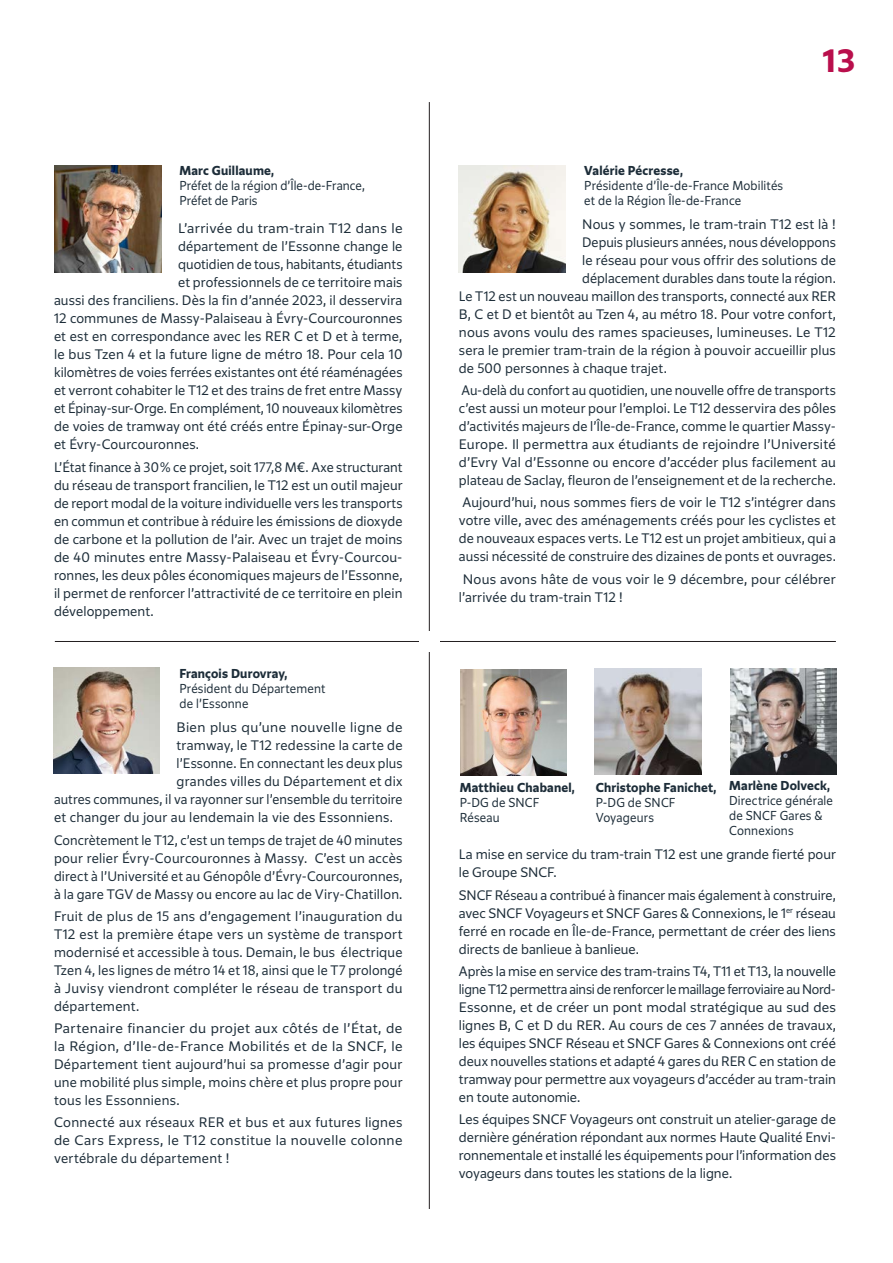
<style>
.page{position:relative;width:893px;height:1263px;background:#fff}
.page>*{position:absolute;margin:0;border:0;box-sizing:border-box;transform-origin:0 0}
.t1{font:700 30px "Grand Paris";color:#b90f4c}
.TC{font:300 12.75px/18px "Grand Paris";letter-spacing:.01em;color:#1d2d39;text-align:justify}
.TC-2{font:300 12.75px/18px "Grand Paris";letter-spacing:.01em;color:#1d2d39;text-align:justify;scale:1.05 1}
.TC-3{font:300 12.75px "Grand Paris";letter-spacing:.03em;color:#1d2d39;scale:1.04 1}
.TC-4{font:300 12px/15px "Grand Paris";letter-spacing:.01em;color:#1d2d39;scale:.95 1}
.TC-5{font:700 12px/15px "Grand Paris";letter-spacing:.015em;color:#1d2d39;scale:.95 1}
.s1{font-weight:700}
.s2{font-weight:300}
</style>
<div class="page">
<img style="left:461px;top:669px;width:106px;height:106px">
<img style="left:730px;top:668px;width:106px;height:107px">
<img style="left:595px;top:668px;width:106px;height:107px">
<img style="left:55px;top:166px;width:106px;height:106px">
<img style="left:459px;top:166px;width:106px;height:106px">
<img style="left:53px;top:668px;width:106px;height:106px">
<hr style="left:429px;top:102px;width:1px;height:1107px;background:#231f20">
<hr style="left:55px;top:641px;width:781px;height:1px;background:#231f20">
<div style="left:420px;top:632px;width:20px;height:20px;background:#fff"></div>
<p class="TC-4" style="left:179px;top:163px;width:197px"><span class="s1">Marc Guillaume,<br></span>Préfet de la région d’Île-de-France,<br>Préfet de Paris</p>
<p class="TC-4" style="left:584px;top:163px;width:211px"><span class="s1">Valérie Pécresse,<br></span>Présidente d’Île-de-France Mobilités et de la Région Île-de-France</p>
<p class="t1" style="left:823px;top:40px;width:34px">13</p>
<p class="TC-2" style="left:178px;top:219px;width:215px">L’arrivée du tram-train T12 dans le</p>
<p class="TC" style="left:178px;top:237px;width:226px">département de l’Essonne change le</p>
<p class="TC" style="left:178px;top:255px;width:226px">quotidien de tous, habitants, étudiants</p>
<p class="TC" style="left:178px;top:273px;width:226px">et professionnels de ce territoire mais</p>
<p class="TC" style="left:54px;top:291px;width:350px">aussi des franciliens. Dès la fin d’année 2023, il desservira</p>
<p class="TC" style="left:54px;top:309px;width:350px">12 communes de Massy-Palaiseau à Évry-Courcouronnes</p>
<p class="TC" style="left:54px;top:327px;width:350px">et est en correspondance avec les RER C et D et à terme,</p>
<p class="TC" style="left:54px;top:345px;width:350px">le bus Tzen 4 et la future ligne de métro 18. Pour cela 10</p>
<p class="TC" style="left:54px;top:363px;width:350px">kilomètres de voies ferrées existantes ont été réaménagées</p>
<p class="TC" style="left:54px;top:381px;width:350px">et verront cohabiter le T12 et des trains de fret entre Massy</p>
<p class="TC" style="left:54px;top:399px;width:350px">et Épinay-sur-Orge. En complément, 10 nouveaux kilomètres</p>
<p class="TC" style="left:54px;top:417px;width:350px">de voies de tramway ont été créés entre Épinay-sur-Orge</p>
<p class="TC" style="left:54px;top:435px;width:147px">et Évry-Courcouronnes.</p>
<p class="TC" style="left:54px;top:458px;width:350px">L’État finance à 30% ce projet, soit 177,8 M€. Axe structurant du réseau de transport francilien, le T12 est un outil majeur de report modal de la voiture individuelle vers les transports en commun et contribue à réduire les émissions de dioxyde de carbone et la pollution de l’air. Avec un trajet de moins de 40 minutes entre Massy-Palaiseau et Évry-Courcou&shy;ronnes, les deux pôles économiques majeurs de l’Essonne, il permet de renforcer l’attractivité de ce territoire en plein développement.</p>
<p class="TC-4" style="left:179px;top:665px;width:155px"><span class="s1">François Durovray,<br></span>Président du Département de l’Essonne</p>
<p class="TC-3" style="left:176px;top:719px;width:219px">Bien plus qu’une nouvelle ligne de</p>
<p class="TC" style="left:176px;top:736px;width:228px">tramway, le T12 redessine la carte de</p>
<p class="TC" style="left:176px;top:754px;width:228px">l’Essonne. En connectant les deux plus</p>
<p class="TC" style="left:176px;top:772px;width:228px">grandes villes du Département et dix</p>
<p class="TC" style="left:54px;top:790px;width:350px">autres communes, il va rayonner sur l’ensemble du territoire</p>
<p class="TC" style="left:54px;top:808px;width:341px">et changer du jour au lendemain la vie des Essonniens.</p>
<p class="TC" style="left:54px;top:830px;width:350px">Concrètement le T12, c’est un temps de trajet de 40 minutes pour relier Évry-Courcouronnes à Massy. C’est un accès direct à l’Université et au Génopôle d’Évry-Courcouronnes, à la gare TGV de Massy ou encore au lac de Viry-Chatillon.</p>
<p class="TC" style="left:54px;top:907px;width:350px">Fruit de plus de 15 ans d’engagement l’inauguration du T12 est la première étape vers un système de transport modernisé et accessible à tous. Demain, le bus électrique Tzen 4, les lignes de métro 14 et 18, ainsi que le T7 prolongé à Juvisy viendront compléter le réseau de transport du département.</p>
<p class="TC-2" style="left:54px;top:1019px;width:333px">Partenaire financier du projet aux côtés de l’État, de la Région, d’Ile-de-France Mobilités et de la SNCF, le Département tient aujourd’hui sa promesse d’agir pour une mobilité plus simple, moins chère et plus propre pour tous les Essonniens.</p>
<p class="TC" style="left:54px;top:1113px;width:350px">Connecté aux réseaux RER et bus et aux futures lignes de Cars Express, le T12 constitue la nouvelle colonne vertébrale du département !</p>
<p class="TC" style="left:582px;top:215px;width:255px">Nous y sommes, le tram-train T12 est là !</p>
<p class="TC" style="left:582px;top:233px;width:255px">Depuis plusieurs années, nous développons</p>
<p class="TC" style="left:582px;top:251px;width:255px">le réseau pour vous offrir des solutions de</p>
<p class="TC" style="left:582px;top:269px;width:255px">déplacement durables dans toute la région.</p>
<p class="TC" style="left:459px;top:287px;width:379px">Le T12 est un nouveau maillon des transports, connecté aux RER</p>
<p class="TC" style="left:459px;top:305px;width:379px">B, C et D et bientôt au Tzen 4, au métro 18. Pour votre confort,</p>
<p class="TC" style="left:459px;top:323px;width:378px">nous avons voulu des rames spacieuses, lumineuses. Le T12</p>
<p class="TC" style="left:459px;top:341px;width:378px">sera le premier tram-train de la région à pouvoir accueillir plus</p>
<p class="TC" style="left:459px;top:359px;width:210px">de 500 personnes à chaque trajet.</p>
<p class="TC" style="left:459px;top:381px;width:379px">Au-delà du confort au quotidien, une nouvelle offre de transports c’est aussi un moteur pour l’emploi. Le T12 desservira des pôles d’activités majeurs de l’Île-de-France, comme le quartier Massy-Europe. Il permettra aux étudiants de rejoindre l’Université d’Evry Val d’Essonne ou encore d’accéder plus facilement au plateau de Saclay, fleuron de l’enseignement et de la recherche.</p>
<p class="TC" style="left:459px;top:493px;width:379px">Aujourd’hui, nous sommes fiers de voir le T12 s’intégrer dans votre ville, avec des aménagements créés pour les cyclistes et de nouveaux espaces verts. Le T12 est un projet ambitieux, qui a aussi nécessité de construire des dizaines de ponts et ouvrages.</p>
<p class="TC" style="left:459px;top:570px;width:378px;text-indent:4px">Nous avons hâte de vous voir le 9 décembre, pour célébrer l’arrivée du tram-train T12 !</p>
<p class="TC-5" style="left:460px;top:779px;width:123px">Matthieu Chabanel,<br><span class="s2">P-DG de SNCF<br>Réseau</span></p>
<p class="TC-4" style="left:729px;top:778px;width:111px"><span class="s1">Marlène Dolveck,<br></span>Directrice générale de SNCF Gares &amp;<br>Connexions</p>
<p class="TC-5" style="left:596px;top:779px;width:129px">Christophe Fanichet,<br><span class="s2">P-DG de SNCF<br>Voyageurs</span></p>
<p class="TC" style="left:459px;top:845px;width:379px">La mise en service du tram-train T12 est une grande fierté pour le Groupe SNCF.</p>
<p class="TC" style="left:459px;top:885px;width:379px">SNCF Réseau a contribué à financer mais également à construire, avec SNCF Voyageurs et SNCF Gares &amp; Connexions, le 1<sup>er</sup> réseau ferré en rocade en Île-de-France, permettant de créer des liens directs de banlieue à banlieue.</p>
<p class="TC" style="left:459px;top:962px;width:379px">Après la mise en service des tram-trains T4, T11 et T13, la nouvelle ligne T12 permettra ainsi de renforcer le maillage ferroviaire au Nord-Essonne, et de créer un pont modal stratégique au sud des lignes B, C et D du RER. Au cours de ces 7 années de travaux, les équipes SNCF Réseau et SNCF Gares &amp; Connexions ont créé deux nouvelles stations et adapté 4 gares du RER C en station de tramway pour permettre aux voyageurs d’accéder au tram-train en toute autonomie.</p>
<p class="TC" style="left:459px;top:1110px;width:379px">Les équipes SNCF Voyageurs ont construit un atelier-garage de dernière génération répondant aux normes Haute Qualité Envi&shy;ronnementale et installé les équipements pour l’information des voyageurs dans toutes les stations de la ligne.</p>
</div>
